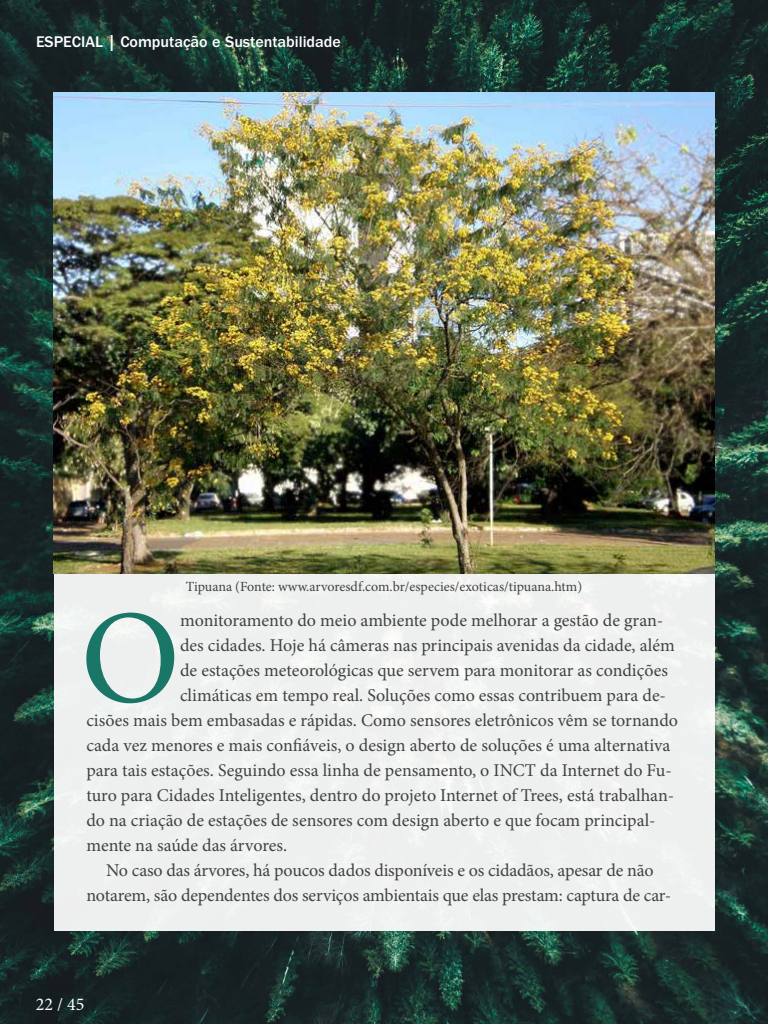
<style>
.page{position:relative;width:768px;height:1024px;background:#fff}
.page>*{position:absolute;margin:0;border:0;box-sizing:border-box;transform-origin:0 0}
.t1{font:133.4px "Minion Pro";color:#1a7768}
.t2{font:18px "Minion Pro";letter-spacing:-.005em;color:#424242}
.t3{font:18px "Minion Pro";color:#fff}
.t4{font:500 16px "ITC Franklin Gothic Std";color:#fff}
.t5{font:14px "Minion Pro";letter-spacing:-.005em;color:#424242}
</style>
<div class="page">
<img style="left:0;top:0;width:768px;height:1024px">
<div style="left:17px;top:978px;width:87px;height:46px;background:#000;opacity:.5"></div>
<div style="left:54px;top:133px;width:660px;height:798px;background:#eef0ef"></div>
<img style="left:54px;top:93px;width:660px;height:481px">
<p class="t4" style="left:36px;top:33px;width:306px">ESPECIAL | Computação e Sustentabilidade</p>
<p class="t5" style="left:186px;top:577px;width:398px">Tipuana (Fonte: www.arvoresdf.com.br/especies/exoticas/tipuana.htm)</p>
<h1 class="t1" style="left:80px;top:569px;width:101px">O</h1>
<p class="t2" style="left:180px;top:609px;width:485px">monitoramento do meio ambiente pode melhorar a gestão de gran-</p>
<p class="t2" style="left:180px;top:634px;width:496px">des cidades. Hoje há câmeras nas principais avenidas da cidade, além</p>
<p class="t2" style="left:180px;top:659px;width:489px">de estações meteorológicas que servem para monitorar as condições</p>
<p class="t2" style="left:180px;top:684px;width:487px">climáticas em tempo real. Soluções como essas contribuem para de-</p>
<p class="t2" style="left:86px;top:709px;width:593px">cisões mais bem embasadas e rápidas. Como sensores eletrônicos vêm se tornando</p>
<p class="t2" style="left:86px;top:734px;width:585px">cada vez menores e mais confiáveis, o design aberto de soluções é uma alternativa</p>
<p class="t2" style="left:86px;top:759px;width:587px">para tais estações. Seguindo essa linha de pensamento, o INCT da Internet do Fu-</p>
<p class="t2" style="left:86px;top:784px;width:589px">turo para Cidades Inteligentes, dentro do projeto Internet of Trees, está trabalhan-</p>
<p class="t2" style="left:86px;top:809px;width:571px">do na criação de estações de sensores com design aberto e que focam principal-</p>
<p class="t2" style="left:86px;top:834px;width:202px">mente na saúde das árvores.</p>
<p class="t2" style="left:106px;top:859px;width:549px">No caso das árvores, há poucos dados disponíveis e os cidadãos, apesar de não</p>
<p class="t2" style="left:86px;top:884px;width:587px">notarem, são dependentes dos serviços ambientais que elas prestam: captura de car-</p>
<p class="t3" style="left:36px;top:992px;width:50px">22 / 45</p>
</div>
